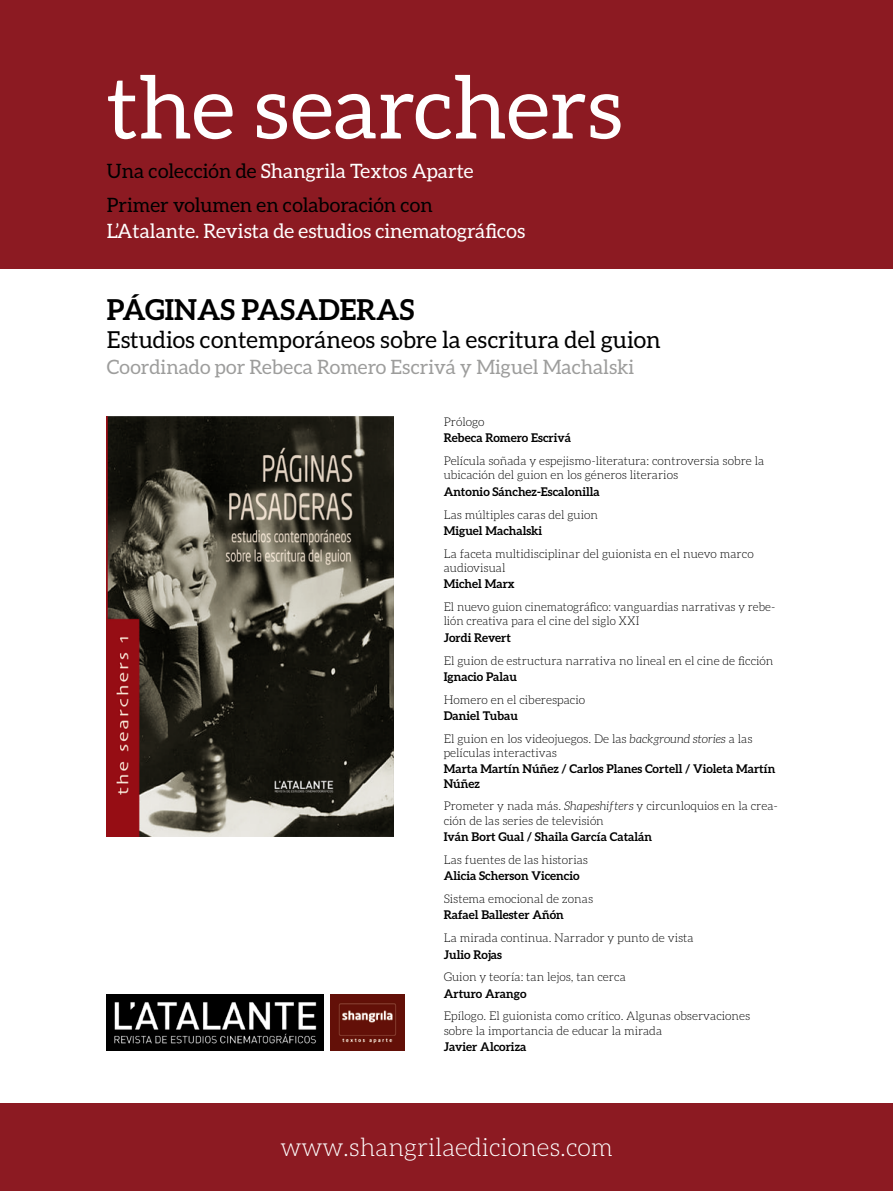
<style>
.page{position:relative;width:893px;height:1191px;background:#fff}
.page>*{position:absolute;margin:0;border:0;box-sizing:border-box;transform-origin:0 0}
.t1{font:86.4px "Aleo";color:#fff}
.t2{font:700 28.8px "Aleo";color:#000}
.t3{font:300 25.2px "Aleo";color:#fff}
.t4{font:23.4px "Aleo";color:#000}
.t5{font:19.8px/33.9px "Aleo";color:#000}
.t6{font:19.8px "Aleo";color:#9d9d9c}
.t7{font:19.8px "Aleo";color:#fff}
.t8{font:300 12px/14.2px "Aleo";color:#000}
.t9{font:700 12px/14.2px "Aleo";color:#000}
.s1{color:#fff}
.s2{font-weight:700}
.s3{font-style:italic}
</style>
<div class="page">
<div style="left:0;top:0;width:893px;height:269px;background:#8c1a22"></div>
<img style="left:107px;top:416px;width:286px;height:420px">
<img style="left:330px;top:994px;width:75px;height:56px">
<img style="left:107px;top:995px;width:217px;height:55px">
<div style="left:0;top:1103px;width:893px;height:88px;background:#8c1a22"></div>
<h1 class="t1" style="left:107px;top:59px;width:517px">the searchers</h1>
<h3 class="t5" style="left:107px;top:153px;width:368px">Una colección de <span class="s1">Shangrila Textos Aparte<br></span>Primer volumen en colaboración con</h3>
<h3 class="t7" style="left:107px;top:219px;width:420px">L’Atalante. Revista de estudios cinematográficos</h3>
<h2 class="t2" style="left:107px;top:293px;width:309px">PÁGINAS PASADERAS</h2>
<h3 class="t4" style="left:107px;top:326px;width:555px">Estudios contemporáneos sobre la escritura del guion</h3>
<h3 class="t6" style="left:107px;top:356px;width:529px">Coordinado por Rebeca Romero Escrivá y Miguel Machalski</h3>
<p class="t8" style="left:444px;top:415px;width:42px">Prólogo</p>
<p class="t9" style="left:444px;top:431px;width:129px">Rebeca Romero Escrivá</p>
<p class="t8" style="left:444px;top:454px;width:322px">Película soñada y espejismo-literatura: controversia sobre la ubicación del guion en los géneros literarios</p>
<p class="t9" style="left:444px;top:484px;width:158px">Antonio Sánchez-Escalonilla</p>
<p class="t8" style="left:444px;top:507px;width:156px">Las múltiples caras del guion</p>
<p class="t9" style="left:444px;top:523px;width:100px">Miguel Machalski</p>
<p class="t8" style="left:444px;top:546px;width:312px">La faceta multidisciplinar del guionista en el nuevo marco audiovisual</p>
<p class="t9" style="left:444px;top:576px;width:72px">Michel Marx</p>
<p class="t8" style="left:444px;top:600px;width:333px">El nuevo guion cinematográfico: vanguardias narrativas y rebe&shy;lión creativa para el cine del siglo XXI</p>
<p class="t9" style="left:444px;top:630px;width:69px">Jordi Revert</p>
<p class="t8" style="left:444px;top:653px;width:331px">El guion de estructura narrativa no lineal en el cine de ficción</p>
<p class="t9" style="left:444px;top:669px;width:75px">Ignacio Palau</p>
<p class="t8" style="left:444px;top:692px;width:143px">Homero en el ciberespacio</p>
<p class="t8" style="left:444px;top:704px;width:310px;line-height:22.8px"><span class="s2">Daniel Tubau<br></span>El guion en los videojuegos. De las <span class="s3">background stories</span> a las</p>
<p class="t8" style="left:444px;top:745px;width:115px">películas interactivas</p>
<p class="t9" style="left:444px;top:761px;width:333px">Marta Martín Núñez / Carlos Planes Cortell / Violeta Martín<br>Núñez</p>
<p class="t8" style="left:444px;top:799px;width:336px">Prometer y nada más. <span class="s3">Shapeshifters</span> y circunloquios en la crea&shy;ción de las series de televisión</p>
<p class="t9" style="left:444px;top:829px;width:210px">Iván Bort Gual / Shaila García Catalán</p>
<p class="t8" style="left:444px;top:852px;width:146px">Las fuentes de las historias</p>
<p class="t9" style="left:444px;top:868px;width:137px">Alicia Scherson Vicencio</p>
<p class="t8" style="left:444px;top:891px;width:151px">Sistema emocional de zonas</p>
<p class="t9" style="left:444px;top:907px;width:122px">Rafael Ballester Añón</p>
<p class="t8" style="left:444px;top:930px;width:251px">La mirada continua. Narrador y punto de vista</p>
<p class="t9" style="left:444px;top:947px;width:60px">Julio Rojas</p>
<p class="t8" style="left:444px;top:970px;width:184px">Guion y teoría: tan lejos, tan cerca</p>
<p class="t9" style="left:444px;top:986px;width:84px">Arturo Arango</p>
<p class="t8" style="left:444px;top:1009px;width:308px">Epílogo. El guionista como crítico. Algunas observaciones sobre la importancia de educar la mirada</p>
<p class="t9" style="left:444px;top:1039px;width:84px">Javier Alcoriza</p>
<h3 class="t3" style="left:280px;top:1133px;width:334px">www.shangrilaediciones.com</h3>
</div>
